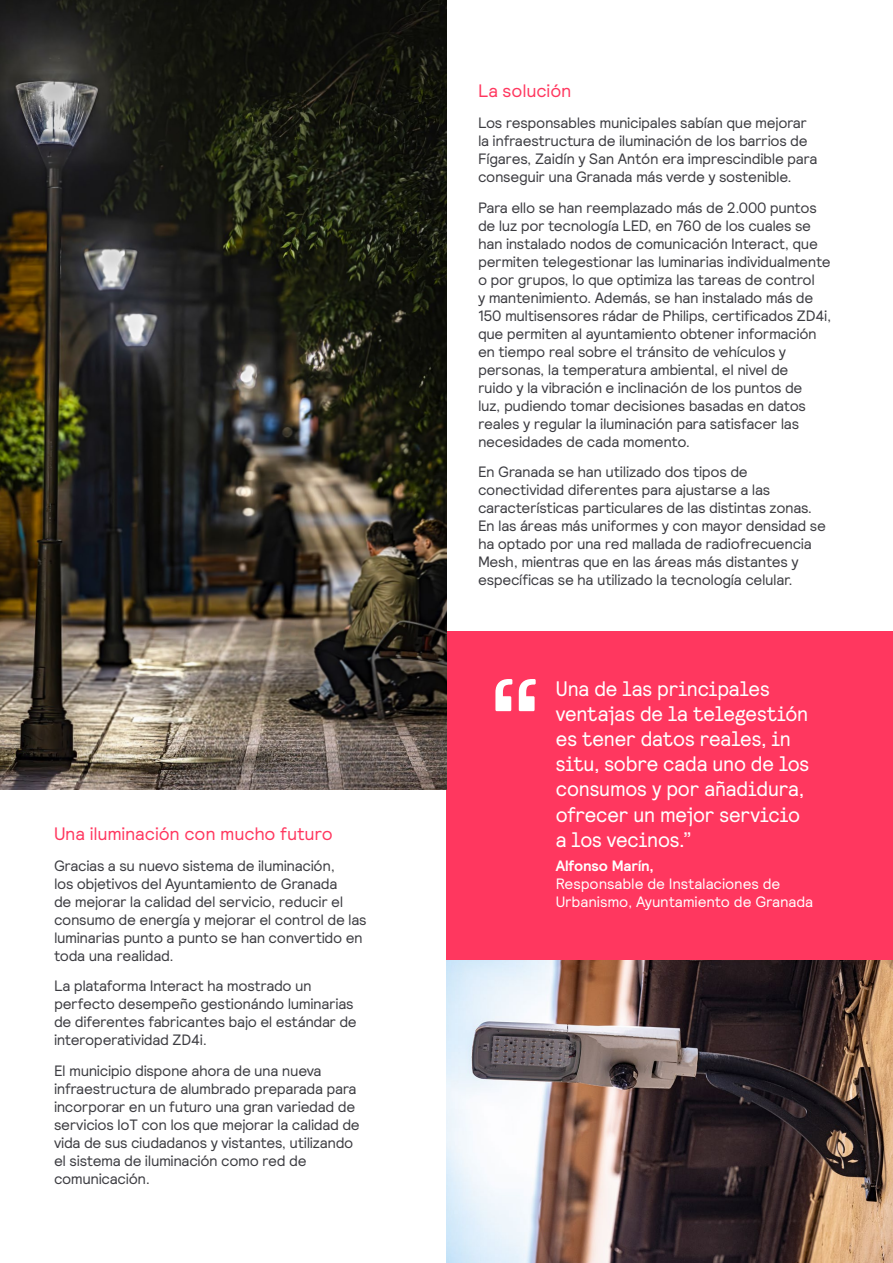
<style>
.page{position:relative;width:893px;height:1263px;background:#fff}
.page>*{position:absolute;margin:0;border:0;box-sizing:border-box;transform-origin:0 0}
.t1{font:155.25px "Signify Relative";color:#fff}
.t2{font:21px/25.2px "Signify Relative Faux";letter-spacing:-.01em;color:#fff}
.t3{font:18px "Signify Relative";letter-spacing:-.01em;color:#ff375f}
.t4{font:15px/18px "Signify Relative";letter-spacing:-.025em;color:#3c3c41}
.t5{font:15px/18px "Signify Relative";letter-spacing:-.01em;color:#fff}
.t6{font:700 15px "Signify Relative";letter-spacing:-.01em;color:#fff}
</style>
<div class="page">
<div style="left:446px;top:631px;width:447px;height:329px;background:#ff375f"></div>
<img style="left:0;top:0;width:446px;height:789px">
<img style="left:446px;top:960px;width:447px;height:303px">
<p class="t3" style="left:54px;top:822px;width:280px">Una iluminación con mucho futuro</p>
<p class="t4" style="left:54px;top:856px;width:314px">Gracias a su nuevo sistema de iluminación,<br>los objetivos del Ayuntamiento de Granada<br>de mejorar la calidad del servicio, reducir el consumo de energía y mejorar el control de las luminarias punto a punto se han convertido en toda una realidad.</p>
<p class="t4" style="left:54px;top:976px;width:304px">La plataforma Interact ha mostrado un perfecto desempeño gestionándo luminarias de diferentes fabricantes bajo el estándar de interoperatividad ZD4i.</p>
<p class="t4" style="left:54px;top:1061px;width:307px">El municipio dispone ahora de una nueva infraestructura de alumbrado preparada para incorporar en un futuro una gran variedad de servicios IoT con los que mejorar la calidad de vida de sus ciudadanos y vistantes, utilizando el sistema de iluminación como red de comunicación.</p>
<p class="t3" style="left:478px;top:79px;width:95px">La solución</p>
<p class="t4" style="left:478px;top:113px;width:341px">Los responsables municipales sabían que mejorar la infraestructura de iluminación de los barrios de Fígares, Zaidín y San Antón era imprescindible para conseguir una Granada más verde y sostenible.</p>
<p class="t4" style="left:478px;top:198px;width:355px">Para ello se han reemplazado más de 2.000 puntos de luz por tecnología LED, en 760 de los cuales se han instalado nodos de comunicación Interact, que permiten telegestionar las luminarias individualmente o por grupos, lo que optimiza las tareas de control<br>y mantenimiento. Además, se han instalado más de 150 multisensores rádar de Philips, certificados ZD4i, que permiten al ayuntamiento obtener información en tiempo real sobre el tránsito de vehículos y personas, la temperatura ambiental, el nivel de<br>ruido y la vibración e inclinación de los puntos de<br>luz, pudiendo tomar decisiones basadas en datos reales y regular la iluminación para satisfacer las necesidades de cada momento.</p>
<p class="t4" style="left:478px;top:463px;width:349px">En Granada se han utilizado dos tipos de conectividad diferentes para ajustarse a las características particulares de las distintas zonas.<br>En las áreas más uniformes y con mayor densidad se ha optado por una red mallada de radiofrecuencia Mesh, mientras que en las áreas más distantes y específicas se ha utilizado la tecnología celular.</p>
<h1 class="t1" style="left:484px;top:633px;width:65px">“</h1>
<h2 class="t2" style="left:556px;top:675px;width:255px">Una de las principales ventajas de la telegestión es tener datos reales, in situ, sobre cada uno de los consumos y por añadidura, ofrecer un mejor servicio a los vecinos.”</h2>
<p class="t6" style="left:556px;top:856px;width:100px">Alfonso Marín,</p>
<p class="t5" style="left:556px;top:874px;width:259px">Responsable de Instalaciones de<br>Urbanismo, Ayuntamiento de Granada</p>
</div>
